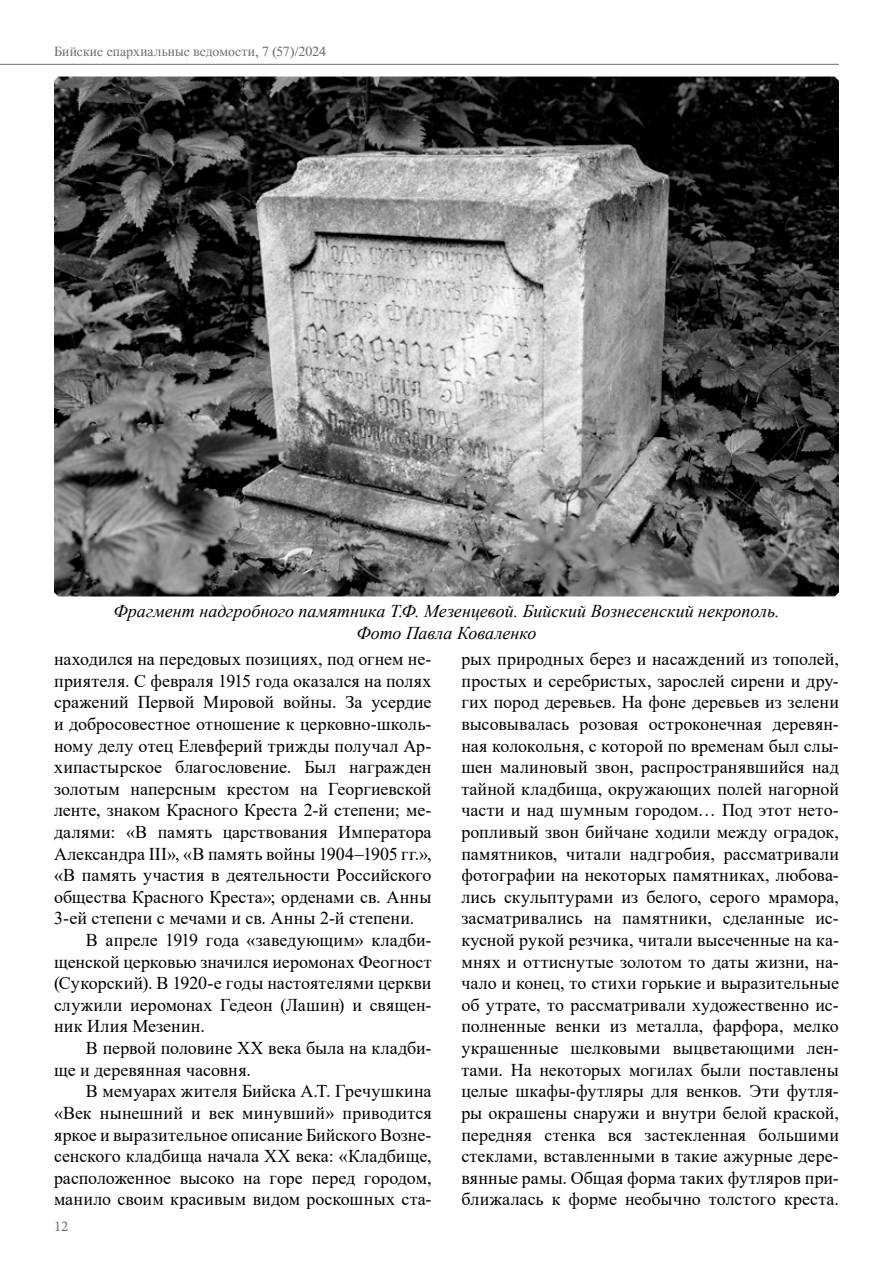
<style>
.page{position:relative;width:893px;height:1263px;background:#fff}
.page>*{position:absolute;margin:0;border:0;box-sizing:border-box;transform-origin:0 0}
.t1{font:18px/21.6px "Times New Roman";color:#000;text-align:justify}
.t2{font:italic 18px/21.6px "Times New Roman";color:#000;text-align:center}
.t3{font:15px "Minion Pro";color:#6d6e71}
.t4{font:13.5px "Time";letter-spacing:.005em;color:#6d6e71}
</style>
<div class="page">
<hr style="left:0;top:64px;width:839px;height:1px;background:#6d6e71">
<img style="left:54px;top:77px;width:785px;height:519px">
<p class="t4" style="left:54px;top:44px;width:274px">Бийские епархиальные ведомости, 7 (57)/2024</p>
<p class="t2" style="left:113px;top:600px;width:667px">Фрагмент надгробного памятника Т.Ф. Мезенцевой. Бийский Вознесенский некрополь.<br>Фото Павла Коваленко</p>
<p class="t1" style="left:54px;top:648px;width:379px">находился на передовых позициях, под огнем не-</p>
<p class="t1" style="left:54px;top:669px;width:379px">приятеля. С февраля 1915 года оказался на полях</p>
<p class="t1" style="left:54px;top:691px;width:379px">сражений Первой Мировой войны. За усердие</p>
<p class="t1" style="left:54px;top:713px;width:379px">и добросовестное отношение к церковно-школь-</p>
<p class="t1" style="left:54px;top:734px;width:379px">ному делу отец Елевферий трижды получал Ар-</p>
<p class="t1" style="left:54px;top:756px;width:379px">хипастырское благословение. Был награжден</p>
<p class="t1" style="left:54px;top:777px;width:379px">золотым наперсным крестом на Георгиевской</p>
<p class="t1" style="left:54px;top:799px;width:379px">ленте, знаком Красного Креста 2-й степени; ме-</p>
<p class="t1" style="left:54px;top:821px;width:379px">далями: «В память царствования Императора</p>
<p class="t1" style="left:54px;top:842px;width:379px">Александра III», «В память войны 1904‒1905 гг.»,</p>
<p class="t1" style="left:54px;top:864px;width:379px">«В память участия в деятельности Российского</p>
<p class="t1" style="left:54px;top:885px;width:379px">общества Красного Креста»; орденами св. Анны</p>
<p class="t1" style="left:54px;top:907px;width:362px">3-ей степени с мечами и св. Анны 2-й степени.</p>
<p class="t1" style="left:86px;top:929px;width:347px">В апреле 1919 года «заведующим» кладби-</p>
<p class="t1" style="left:54px;top:950px;width:379px">щенской церковью значился иеромонах Феогност</p>
<p class="t1" style="left:54px;top:972px;width:379px">(Сукорский). В 1920-е годы настоятелями церкви</p>
<p class="t1" style="left:54px;top:993px;width:379px">служили иеромонах Гедеон (Лашин) и священ-</p>
<p class="t1" style="left:54px;top:1015px;width:152px">ник Илия Мезенин.</p>
<p class="t1" style="left:86px;top:1037px;width:347px">В первой половине ХХ века была на кладби-</p>
<p class="t1" style="left:54px;top:1058px;width:198px">ще и деревянная часовня.</p>
<p class="t1" style="left:86px;top:1080px;width:347px">В мемуарах жителя Бийска А.Т. Гречушкина</p>
<p class="t1" style="left:54px;top:1101px;width:379px">«Век нынешний и век минувший» приводится</p>
<p class="t1" style="left:54px;top:1123px;width:379px">яркое и выразительное описание Бийского Возне-</p>
<p class="t1" style="left:54px;top:1145px;width:379px">сенского кладбища начала ХХ века: «Кладбище,</p>
<p class="t1" style="left:54px;top:1166px;width:379px">расположенное высоко на горе перед городом,</p>
<p class="t1" style="left:54px;top:1188px;width:379px">манило своим красивым видом роскошных ста-</p>
<p class="t1" style="left:461px;top:648px;width:379px">рых природных берез и насаждений из тополей, простых и серебристых, зарослей сирени и дру&shy;гих пород деревьев. На фоне деревьев из зелени высовывалась розовая остроконечная деревян&shy;ная колокольня, с которой по временам был слы&shy;шен малиновый звон, распространявшийся над тайной кладбища, окружающих полей нагорной части и над шумным городом… Под этот нето&shy;ропливый звон бийчане ходили между оградок, памятников, читали надгробия, рассматривали фотографии на некоторых памятниках, любова&shy;лись скульптурами из белого, серого мрамора, засматривались на памятники, сделанные ис&shy;кусной рукой резчика, читали высеченные на ка&shy;мнях и оттиснутые золотом то даты жизни, на&shy;чало и конец, то стихи горькие и выразительные об утрате, то рассматривали художественно ис&shy;полненные венки из металла, фарфора, мелко украшенные шелковыми выцветающими лен&shy;тами. На некоторых могилах были поставлены целые шкафы-футляры для венков. Эти футля&shy;ры окрашены снаружи и внутри белой краской, передняя стенка вся застекленная большими стеклами, вставленными в такие ажурные дере&shy;вянные рамы. Общая форма таких футляров при&shy;ближалась к форме необычно толстого креста.</p>
<p class="t3" style="left:54px;top:1216px;width:16px">12</p>
</div>
